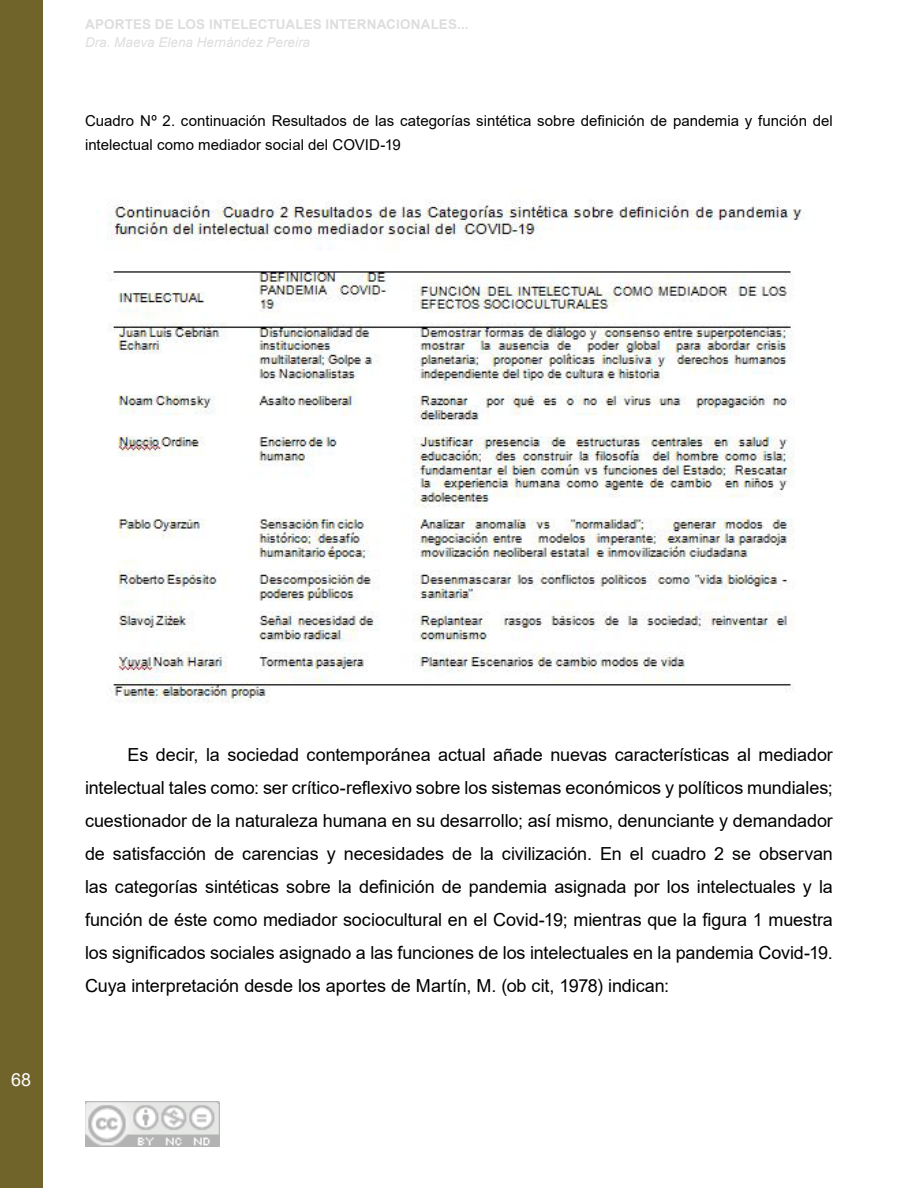
<style>
.page{position:relative;width:918px;height:1188px;background:#fff}
.page>*{position:absolute;margin:0;border:0;box-sizing:border-box;transform-origin:0 0}
.t1{font:18px/33px "Arial";letter-spacing:-.005em;color:#000;text-align:justify}
.t2{font:18px "Arial";color:#fff}
.t3{font:15px/24px "Arial";color:#000}
.t4{font:700 13.5px "Arial";letter-spacing:.01em;color:#dadada}
.t5{font:italic 13.5px "Arial";color:#dadada}
</style>
<div class="page">
<div style="left:0;top:0;width:42px;height:1188px;background:#71642b"></div>
<img style="left:85px;top:1101px;width:134px;height:46px">
<img style="left:107px;top:201px;width:697px;height:502px">
<p class="t4" style="left:85px;top:14px;width:385px">APORTES DE LOS INTELECTUALES INTERNACIONALES...</p>
<p class="t5" style="left:85px;top:34px;width:227px">Dra. Maeva Elena Hernández Pereira</p>
<p class="t3" style="left:85px;top:108px;width:749px">Cuadro Nº 2. continuación Resultados de las categorías sintética sobre definición de pandemia y función del intelectual como mediador social del COVID-19</p>
<p class="t2" style="left:11px;top:1068px;width:22px">68</p>
<p class="t1" style="left:85px;top:738px;width:749px;text-indent:43px">Es decir, la sociedad contemporánea actual añade nuevas características al mediador intelectual tales como: ser crítico-reflexivo sobre los sistemas económicos y políticos mundiales; cuestionador de la naturaleza humana en su desarrollo; así mismo, denunciante y demandador de satisfacción de carencias y necesidades de la civilización. En el cuadro 2 se observan las categorías sintéticas sobre la definición de pandemia asignada por los intelectuales y la función de éste como mediador sociocultural en el Covid-19; mientras que la figura 1 muestra los significados sociales asignado a las funciones de los intelectuales en la pandemia Covid-19.<br>Cuya interpretación desde los aportes de Martín, M. (ob cit, 1978) indican:</p>
</div>
